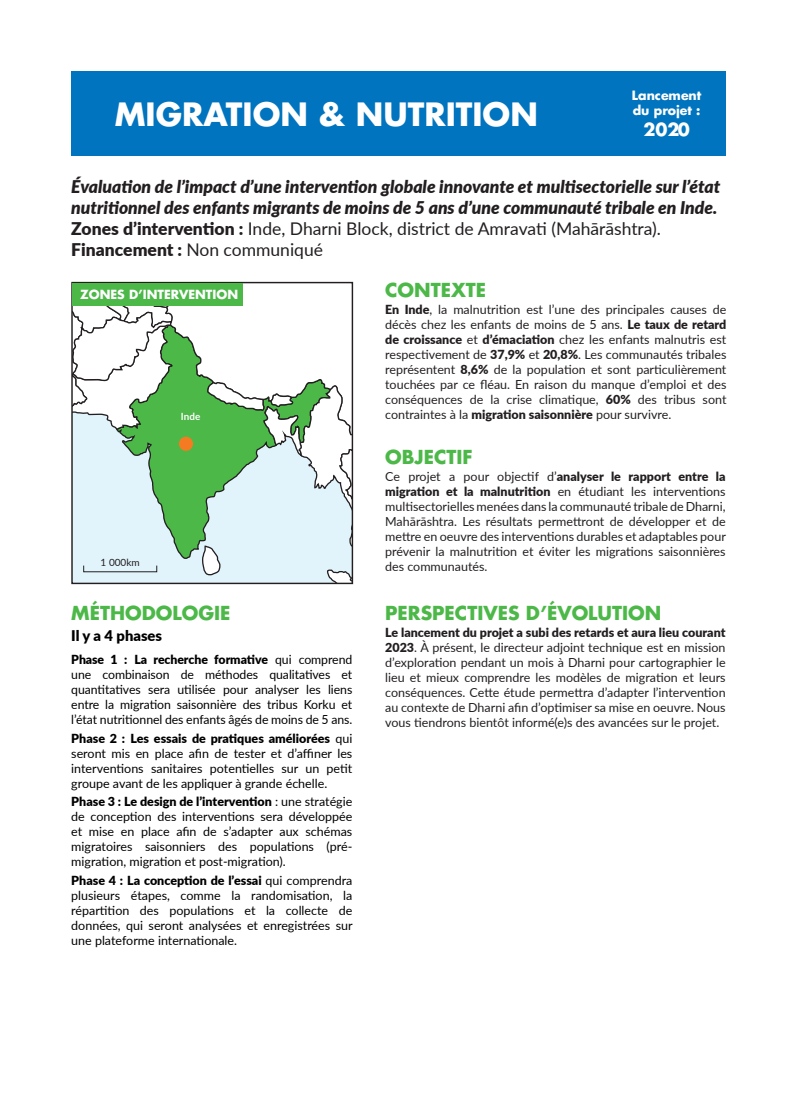
<style>
.page{position:relative;width:797px;height:1105px;background:#fff}
.page>*{position:absolute;margin:0;border:0;box-sizing:border-box;transform-origin:0 0}
.t1{font:700 31.25px "Futura LT";color:#fff}
.t2{font:700 18.75px "Futura LT";color:#4cb848}
.t3{font:italic 900 17.5px/21px "Lato";color:#231f20}
.t4{font:700 17.5px "Futura LT";color:#fff}
.t5{font:900 14.75px "Lato";color:#000}
.t6{font:12.5px/15px "Lato";color:#231f20;text-align:justify}
.t7{font:12.5px/15px "Lato";color:#000;text-align:justify}
.t8{font:700 12.5px/15px "Futura LT";color:#fff}
.t9{font:700 12.25px "Futura LT";color:#fff}
.t10{font:10px "Lato";color:#231f20}
.t11{font:700 9.88px "Lato";color:#fff}
.t12{font:700 9.5px "Lato";color:#0e0b10}
.s1{font-style:normal}
.s2{font-weight:400;font-style:normal}
.s3{font-weight:900}
</style>
<div class="page">
<div style="left:71px;top:71px;width:654px;height:85px;background:#0074be"></div>
<svg style="left:73px;top:305px;width:278px;height:277px"></svg>
<div style="left:71px;top:282px;width:282px;height:302px;border:1px solid #231f20"></div>
<div style="left:73px;top:283px;width:170px;height:22px;background:#4cb848"></div>
<div style="left:179px;top:437px;width:14px;height:14px;background:#f47b21;border-radius:50%"></div>
<h1 class="t1" style="left:115px;top:93px;width:424px">MIGRATION &amp; NUTRITION</h1>
<p class="t8" style="left:632px;top:88px;width:71px">Lancement du projet :</p>
<h3 class="t4" style="left:643px;top:118px;width:48px">2020</h3>
<p class="t3" style="left:71px;top:175px;width:650px">Évaluation de l’impact d’une intervention globale innovante et multisectorielle sur l’état nutritionnel des enfants migrants de moins de 5 ans d’une communauté tribale en Inde.<br><span class="s1">Zones d’intervention :</span> <span class="s2">Inde, Dharni Block, district de Amravati (Mahārāshtra).<br></span><span class="s1">Financement :</span> <span class="s2">Non communiqué</span></p>
<h2 class="t2" style="left:385px;top:277px;width:102px">CONTEXTE</h2>
<p class="t9" style="left:80px;top:287px;width:159px">ZONES D’INTERVENTION</p>
<p class="t11" style="left:181px;top:409px;width:21px">Inde</p>
<p class="t10" style="left:101px;top:555px;width:41px">1 000km</p>
<h2 class="t2" style="left:71px;top:600px;width:161px">MÉTHODOLOGIE</h2>
<p class="t5" style="left:71px;top:624px;width:92px">Il y a 4 phases</p>
<p class="t7" style="left:71px;top:651px;width:282px"><span class="s3">Phase 1 : La recherche formative</span> qui comprend une combinaison de méthodes qualitatives et quantitatives sera utilisée pour analyser les liens entre la migration saisonnière des tribus Korku et l’état nutritionnel des enfants âgés de moins de 5 ans.</p>
<p class="t7" style="left:71px;top:730px;width:282px"><span class="s3">Phase 2 : Les essais de pratiques améliorées</span> qui seront mis en place afin de tester et d’affiner les interventions sanitaires potentielles sur un petit groupe avant de les appliquer à grande échelle.</p>
<p class="t7" style="left:71px;top:794px;width:282px"><span class="s3">Phase 3 : Le design de l’intervention</span> : une stratégie de conception des interventions sera développée et mise en place afin de s’adapter aux schémas migratoires saisonniers des populations (pré&shy;migration, migration et post-migration).</p>
<p class="t7" style="left:71px;top:872px;width:283px"><span class="s3">Phase 4 : La conception de l’essai</span> qui comprendra plusieurs étapes, comme la randomisation, la répartition des populations et la collecte de données, qui seront analysées et enregistrées sur une plateforme internationale.</p>
<p class="t12" style="left:193px;top:651px;width:41px">1 000 km</p>
<p class="t6" style="left:385px;top:302px;width:343px"><span class="s3">En Inde</span>, la malnutrition est l’une des principales causes de décès chez les enfants de moins de 5 ans. <span class="s3">Le taux de retard de croissance</span> et <span class="s3">d’émaciation</span> chez les enfants malnutris est respectivement de <span class="s3">37,9%</span> et <span class="s3">20,8%</span>. Les communautés tribales représentent <span class="s3">8,6%</span> de la population et sont particulièrement touchées par ce fléau. En raison du manque d’emploi et des conséquences de la crise climatique, <span class="s3">60%</span> des tribus sont contraintes à la <span class="s3">migration saisonnière</span> pour survivre.</p>
<h2 class="t2" style="left:385px;top:444px;width:89px">OBJECTIF</h2>
<p class="t6" style="left:385px;top:469px;width:342px">Ce projet a pour objectif d’<span class="s3">analyser le rapport entre la migration et la malnutrition</span> en étudiant les interventions multisectorielles menées dans la communauté tribale de Dharni, Mahārāshtra. Les résultats permettront de développer et de mettre en oeuvre des interventions durables et adaptables pour prévenir la malnutrition et éviter les migrations saisonnières des communautés.</p>
<h2 class="t2" style="left:385px;top:600px;width:278px">PERSPECTIVES D’ÉVOLUTION</h2>
<p class="t6" style="left:385px;top:625px;width:342px"><span class="s3">Le lancement du projet a subi des retards et aura lieu courant 2023</span>. À présent, le directeur adjoint technique est en mission d’exploration pendant un mois à Dharni pour cartographier le lieu et mieux comprendre les modèles de migration et leurs conséquences. Cette étude permettra d’adapter l’intervention au contexte de Dharni afin d’optimiser sa mise en oeuvre. Nous vous tiendrons bientôt informé(e)s des avancées sur le projet.</p>
</div>
